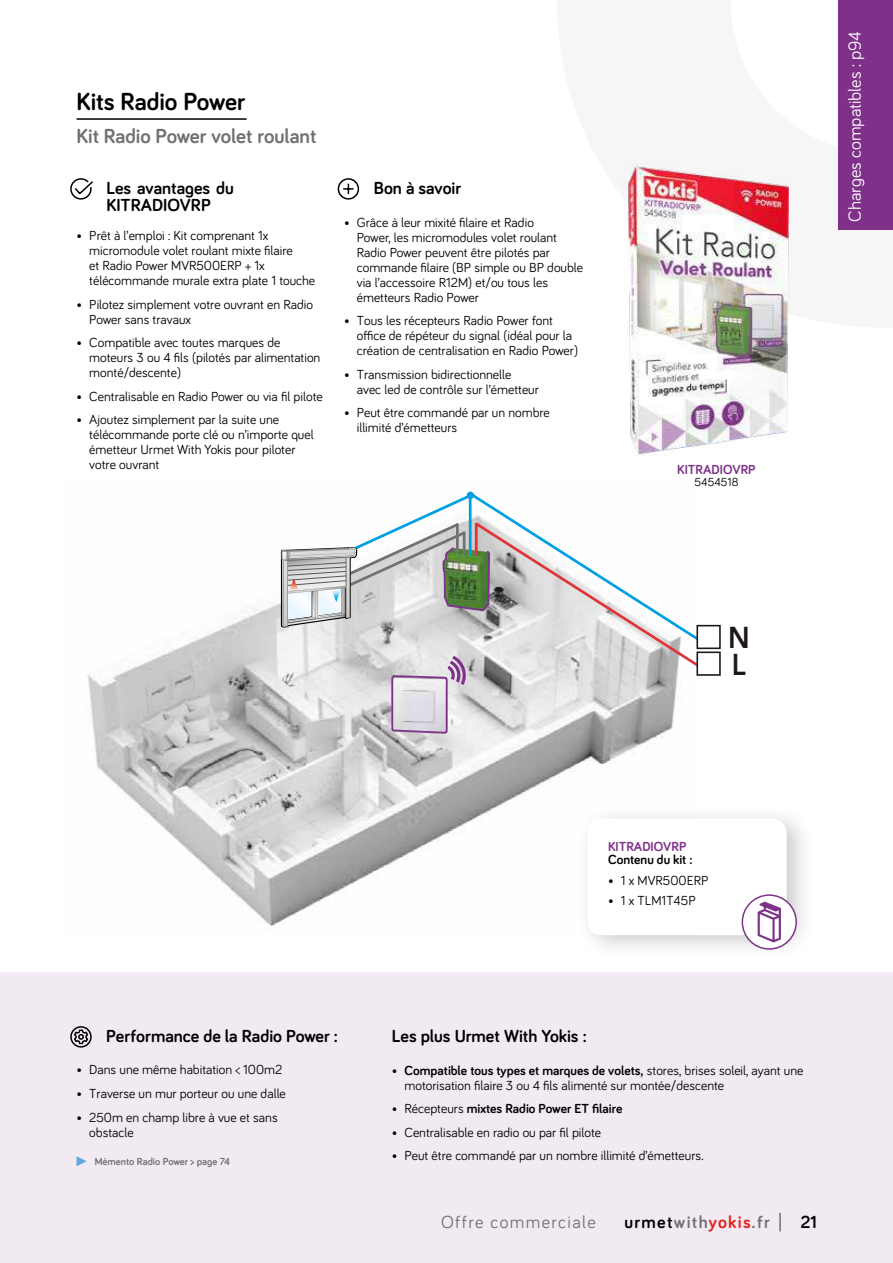
<style>
.page{position:relative;width:893px;height:1263px;background:#fff}
.page>*{position:absolute;margin:0;border:0;box-sizing:border-box;transform-origin:0 0}
.t1{font:800 30.15px/26.7px "Avenir";color:#1d171a;scale:.9 1}
.t2{font:700 25.5px "Bariol";color:#000}
.t3{font:700 21px "Bariol";color:#727171}
.t4{font:700 18px/16.5px "Bariol";color:#000}
.t5{font:18px "Bariol";color:#fff}
.t6{font:700 18px "Bariol";letter-spacing:.075em;color:#727171}
.t7{font:18px "Bariol";letter-spacing:.075em;color:#727171}
.t8{font:13.5px/15px "Bariol";color:#000}
.t9{font:700 13.5px "Bariol";color:#000}
.t10{font:700 13.5px "Bariol";color:#7f3089}
.t11{font:700 13.5px "Bariol";color:#7e328a}
.t12{font:12px "Bariol";color:#000}
.t13{font:700 10.5px "Bariol";color:#727171}
.s1{font-weight:700}
.s2{font-weight:400}
.s3{color:#000}
.s4{color:#e41f18}
</style>
<div class="page">
<div style="left:838px;top:0;width:55px;height:230px;background:#7f3089"></div>
<img style="left:87px;top:491px;width:575px;height:436px">
<div style="left:576px;top:803px;width:239px;height:158px;background:#000;opacity:.21"></div>
<svg style="left:742px;top:895px;width:54px;height:54px"></svg>
<div style="left:742px;top:894px;width:55px;height:56px;border:2px solid #7e328a;border-radius:50%"></div>
<svg style="left:588px;top:819px;width:199px;height:123px"></svg>
<hr style="left:77px;top:118px;width:170px;height:2px;background:#000">
<div style="left:338px;top:178px;width:21px;height:22px;border:2px solid #000;border-radius:50%"></div>
<svg style="left:344px;top:184px;width:9px;height:10px"></svg>
<svg style="left:70px;top:178px;width:23px;height:22px"></svg>
<img style="left:622px;top:163px;width:166px;height:293px">
<div style="left:696px;top:625px;width:25px;height:24px;border:2px solid #1d171a"></div>
<div style="left:696px;top:651px;width:25px;height:25px;border:2px solid #1d171a"></div>
<svg style="left:279px;top:492px;width:425px;height:242px"></svg>
<div style="left:0;top:972px;width:893px;height:291px;background:#f2eaf3"></div>
<svg style="left:69px;top:1016px;width:23px;height:41px"></svg>
<svg style="left:77px;top:1156px;width:10px;height:10px"></svg>
<svg style="left:779px;top:1213px;width:2px;height:18px"></svg>
<h2 class="t2" style="left:77px;top:84px;width:170px">Kits Radio Power</h2>
<h3 class="t3" style="left:77px;top:121px;width:241px">Kit Radio Power volet roulant</h3>
<h3 class="t4" style="left:106px;top:179px;width:129px">Les avantages du<br>KITRADIOVRP</h3>
<h3 class="t4" style="left:374px;top:179px;width:89px">Bon à savoir</h3>
<p class="t8" style="left:89px;top:228px;width:227px;text-indent:-13px">• Prêt à l’emploi : Kit comprenant 1x micromodule volet roulant mixte filaire<br>et Radio Power MVR500ERP + 1x télécommande murale extra plate 1 touche</p>
<p class="t8" style="left:89px;top:296px;width:225px;text-indent:-13px">• Pilotez simplement votre ouvrant en Radio<br>Power sans travaux</p>
<p class="t8" style="left:89px;top:335px;width:233px;text-indent:-13px">• Compatible avec toutes marques de moteurs 3 ou 4 fils (pilotés par alimentation monté/descente)</p>
<p class="t8" style="left:77px;top:388px;width:248px">• Centralisable en Radio Power ou via fil pilote</p>
<p class="t8" style="left:89px;top:412px;width:226px;text-indent:-13px">• Ajoutez simplement par la suite une télécommande porte clé ou n’importe quel émetteur Urmet With Yokis pour piloter votre ouvrant</p>
<p class="t8" style="left:357px;top:214px;width:228px;text-indent:-13px">• Grâce à leur mixité filaire et Radio<br>Power, les micromodules volet roulant Radio Power peuvent être pilotés par commande filaire (BP simple ou BP double via l’accessoire R12M) et/ou tous les émetteurs Radio Power</p>
<p class="t8" style="left:357px;top:312px;width:223px;text-indent:-13px">• Tous les récepteurs Radio Power font office de répéteur du signal (idéal pour la création de centralisation en Radio Power)</p>
<p class="t8" style="left:357px;top:366px;width:184px;text-indent:-13px">• Transmission bidirectionnelle avec led de contrôle sur l’émetteur</p>
<p class="t8" style="left:357px;top:404px;width:195px;text-indent:-13px">• Peut être commandé par un nombre illimité d’émetteurs</p>
<h3 class="t5" style="left:843px;top:221px;width:192px;rotate:-90deg">Charges compatibles : p94</h3>
<p class="t11" style="left:677px;top:460px;width:80px">KITRADIOVRP</p>
<p class="t12" style="left:695px;top:474px;width:45px">5454518</p>
<h1 class="t1" style="left:728px;top:624px;width:26px">N<br>L</h1>
<h3 class="t4" style="left:106px;top:1027px;width:233px">Performance de la Radio Power :</h3>
<p class="t8" style="left:77px;top:1062px;width:207px">• Dans une même habitation &lt; 100m2</p>
<p class="t8" style="left:77px;top:1085px;width:211px">• Traverse un mur porteur ou une dalle</p>
<p class="t8" style="left:89px;top:1109px;width:190px;text-indent:-13px">• 250m en champ libre à vue et sans obstacle</p>
<p class="t13" style="left:95px;top:1155px;width:137px">Mémento Radio Power &gt; page 74</p>
<p class="t10" style="left:608px;top:837px;width:80px">KITRADIOVRP</p>
<p class="t9" style="left:608px;top:850px;width:86px">Contenu du kit :</p>
<p class="t8" style="left:608px;top:872px;width:102px">• 1 x MVR500ERP</p>
<p class="t8" style="left:608px;top:892px;width:89px">• 1 x TLM1T45P</p>
<h3 class="t4" style="left:392px;top:1027px;width:196px">Les plus Urmet With Yokis :</h3>
<p class="t8" style="left:404px;top:1062px;width:400px;text-indent:-13px"><span class="s1">• Compatible tous types et marques de volets,</span> stores, brises soleil, ayant une motorisation filaire 3 ou 4 fils alimenté sur montée/descente</p>
<p class="t9" style="left:392px;top:1099px;width:232px"><span class="s2">• Récepteurs</span> mixtes Radio Power ET filaire</p>
<p class="t8" style="left:392px;top:1124px;width:211px">• Centralisable en radio ou par fil pilote</p>
<p class="t8" style="left:392px;top:1148px;width:313px">• Peut être commandé par un nombre illimité d’émetteurs.</p>
<h3 class="t7" style="left:441px;top:1210px;width:156px">Offre commerciale</h3>
<h3 class="t6" style="left:624px;top:1210px;width:147px"><span class="s3">urmet</span>with<span class="s4">yokis</span>.fr</h3>
<h3 class="t4" style="left:801px;top:1213px;width:18px">21</h3>
</div>
